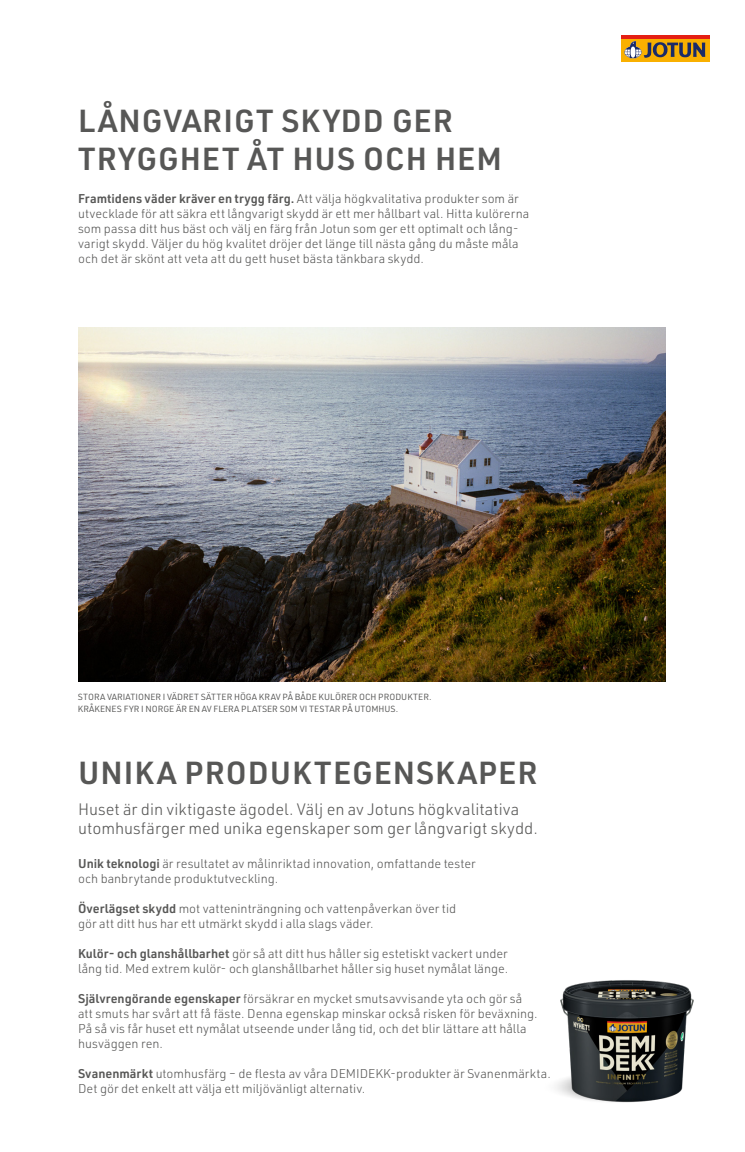
<style>
.page{position:relative;width:745px;height:1152px;background:#fff}
.page>*{position:absolute;margin:0;border:0;box-sizing:border-box;transform-origin:0 0}
.t1{font:600 31.25px/37.5px "URWDIN";letter-spacing:.03em;color:#575756}
.t2{font:300 16.25px/19.5px "URWDIN";color:#575756}
.t3{font:300 12.5px/15px "URWDIN";color:#575756}
.t4{font:8.75px "URWDIN";color:#575756}
.s1{font-weight:600}
</style>
<div class="page">
<div style="left:620px;top:39px;width:89px;height:22px;background:#f9b000"></div>
<hr style="left:620px;top:35px;width:89px;height:4px;background:#e41f13">
<svg style="left:624px;top:41px;width:80px;height:17px"></svg>
<img style="left:78px;top:327px;width:586px;height:354px">
<img style="left:556px;top:980px;width:138px;height:123px">
<p class="t1" style="left:78px;top:101px;width:425px">LÅNGVARIGT SKYDD GER<br>TRYGGHET ÅT HUS OCH HEM</p>
<p class="t3" style="left:78px;top:190px;width:452px"><span class="s1">Framtidens väder kräver en trygg färg.</span> Att välja högkvalitativa produkter som är utvecklade för att säkra ett långvarigt skydd är ett mer hållbart val. Hitta kulörerna som passa ditt hus bäst och välj en färg från Jotun som ger ett optimalt och lång&shy;varigt skydd. Väljer du hög kvalitet dröjer det länge till nästa gång du måste måla och det är skönt att veta att du gett huset bästa tänkbara skydd.</p>
<p class="t4" style="left:78px;top:691px;width:355px">STORA VARIATIONER I VÄDRET SÄTTER HÖGA KRAV PÅ BÅDE KULÖRER OCH PRODUKTER.</p>
<p class="t4" style="left:78px;top:703px;width:321px">KRÅKENES FYR I NORGE ÄR EN AV FLERA PLATSER SOM VI TESTAR PÅ UTOMHUS.</p>
<p class="t1" style="left:78px;top:753px;width:460px">UNIKA PRODUKTEGENSKAPER</p>
<p class="t2" style="left:78px;top:798px;width:461px">Huset är din viktigaste ägodel. Välj en av Jotuns högkvalitativa utomhusfärger med unika egenskaper som ger långvarigt skydd.</p>
<p class="t3" style="left:78px;top:855px;width:399px"><span class="s1">Unik teknologi</span> är resultatet av målinriktad innovation, omfattande tester och banbrytande produktutveckling.</p>
<p class="t3" style="left:78px;top:900px;width:379px"><span class="s1">Överlägset skydd</span> mot vatteninträngning och vattenpåverkan över tid gör att ditt hus har ett utmärkt skydd i alla slags väder.</p>
<p class="t3" style="left:78px;top:945px;width:431px"><span class="s1">Kulör- och glanshållbarhet</span> gör så att ditt hus håller sig estetiskt vackert under lång tid. Med extrem kulör- och glanshållbarhet håller sig huset nymålat länge.</p>
<p class="t3" style="left:78px;top:990px;width:461px"><span class="s1">Självrengörande egenskaper</span> försäkrar en mycket smutsavvisande yta och gör så att smuts har svårt att få fäste. Denna egenskap minskar också risken för beväxning.<br>På så vis får huset ett nymålat utseende under lång tid, och det blir lättare att hålla husväggen ren.</p>
<p class="t3" style="left:78px;top:1065px;width:474px"><span class="s1">Svanenmärkt</span> utomhusfärg – de flesta av våra DEMIDEKK-produkter är Svanenmärkta.<br>Det gör det enkelt att välja ett miljövänligt alternativ.</p>
</div>
